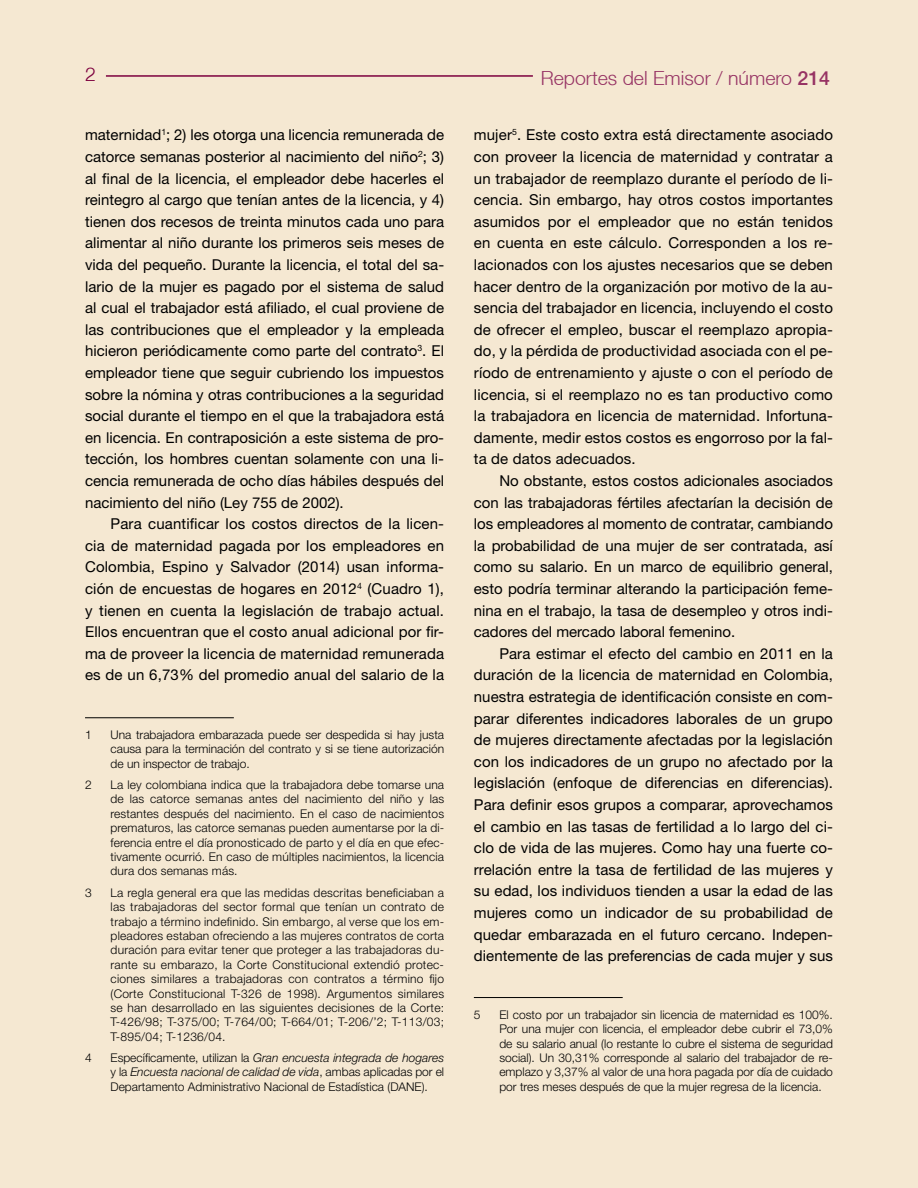
<style>
.page{position:relative;width:918px;height:1188px;background:#f5e8d2}
.page>*{position:absolute;margin:0;border:0;box-sizing:border-box;transform-origin:0 0}
.t1{font:300 19.5px "Helvetica Neue LT";color:#973364}
.t2{font:300 19.5px "Helvetica Neue LT";color:#7d003e}
.t3{font:15px/21.6px "Helvetica Neue LT Std";letter-spacing:.005em;color:#000;text-align:justify}
.t4{font:300 12px/14.4px "Helvetica Neue LT Std";color:#000;text-align:justify}
.s1{font-family:"Helvetica Neue";font-weight:500}
.s2{font-style:italic}
</style>
<div class="page">
<hr style="left:106px;top:75px;width:427px;height:2px;background:#7d003e">
<hr style="left:474px;top:997px;width:149px;height:1px;background:#000">
<hr style="left:85px;top:717px;width:149px;height:1px;background:#000">
<h1 class="t2" style="left:85px;top:63px;width:12px">2</h1>
<h1 class="t1" style="left:541px;top:67px;width:291px">Reportes del Emisor / número <span class="s1">214</span></h1>
<p class="t3" style="left:85px;top:124px;width:361px">maternidad<sup>1</sup>; 2) les otorga una licencia remunerada de catorce semanas posterior al nacimiento del niño<sup>2</sup>; 3) al final de la licencia, el empleador debe hacerles el reintegro al cargo que tenían antes de la licencia, y 4) tienen dos recesos de treinta minutos cada uno para alimentar al niño durante los primeros seis meses de vida del pequeño. Durante la licencia, el total del sa&shy;lario de la mujer es pagado por el sistema de salud al cual el trabajador está afiliado, el cual proviene de las contribuciones que el empleador y la empleada hicieron periódicamente como parte del contrato<sup>3</sup>. El empleador tiene que seguir cubriendo los impuestos sobre la nómina y otras contribuciones a la seguridad social durante el tiempo en el que la trabajadora está en licencia. En contraposición a este sistema de pro&shy;tección, los hombres cuentan solamente con una li&shy;cencia remunerada de ocho días hábiles después del nacimiento del niño (Ley 755 de 2002).</p>
<p class="t3" style="left:85px;top:513px;width:361px;text-indent:26px">Para cuantificar los costos directos de la licen&shy;cia de maternidad pagada por los empleadores en Colombia, Espino y Salvador (2014) usan informa&shy;ción de encuestas de hogares en 2012<sup>4</sup> (Cuadro 1), y tienen en cuenta la legislación de trabajo actual.<br>Ellos encuentran que el costo anual adicional por fir&shy;ma de proveer la licencia de maternidad remunerada es de un 6,73% del promedio anual del salario de la</p>
<p class="t4" style="left:85px;top:727px;width:8px">1</p>
<p class="t4" style="left:111px;top:727px;width:335px">Una trabajadora embarazada puede ser despedida si hay justa causa para la terminación del contrato y si se tiene autorización de un inspector de trabajo.</p>
<p class="t4" style="left:85px;top:777px;width:8px">2</p>
<p class="t4" style="left:111px;top:777px;width:335px">La ley colombiana indica que la trabajadora debe tomarse una de las catorce semanas antes del nacimiento del niño y las restantes después del nacimiento. En el caso de nacimientos prematuros, las catorce semanas pueden aumentarse por la di&shy;ferencia entre el día pronosticado de parto y el día en que efec&shy;tivamente ocurrió. En caso de múltiples nacimientos, la licencia dura dos semanas más.</p>
<p class="t4" style="left:85px;top:885px;width:8px">3</p>
<p class="t4" style="left:111px;top:885px;width:335px">La regla general era que las medidas descritas beneficiaban a las trabajadoras del sector formal que tenían un contrato de trabajo a término indefinido. Sin embargo, al verse que los em&shy;pleadores estaban ofreciendo a las mujeres contratos de corta duración para evitar tener que proteger a las trabajadoras du&shy;rante su embarazo, la Corte Constitucional extendió protec&shy;ciones similares a trabajadoras con contratos a término fijo (Corte Constitucional T-326 de 1998). Argumentos similares se han desarrollado en las siguientes decisiones de la Corte:<br>T-426/98; T-375/00; T-764/00; T-664/01; T-206/’2; T-113/03; T-895/04; T-1236/04.</p>
<p class="t4" style="left:85px;top:1050px;width:8px">4</p>
<p class="t4" style="left:111px;top:1050px;width:335px">Específicamente, utilizan la <span class="s2">Gran encuesta integrada de hogares </span>y la <span class="s2">Encuesta nacional de calidad de vida</span>, ambas aplicadas por el Departamento Administrativo Nacional de Estadística (DANE).</p>
<p class="t3" style="left:474px;top:124px;width:361px">mujer<sup>5</sup>. Este costo extra está directamente asociado con proveer la licencia de maternidad y contratar a un trabajador de reemplazo durante el período de li&shy;cencia. Sin embargo, hay otros costos importantes asumidos por el empleador que no están tenidos en cuenta en este cálculo. Corresponden a los re&shy;lacionados con los ajustes necesarios que se deben hacer dentro de la organización por motivo de la au&shy;sencia del trabajador en licencia, incluyendo el costo de ofrecer el empleo, buscar el reemplazo apropia&shy;do, y la pérdida de productividad asociada con el pe&shy;ríodo de entrenamiento y ajuste o con el período de licencia, si el reemplazo no es tan productivo como la trabajadora en licencia de maternidad. Infortuna&shy;damente, medir estos costos es engorroso por la fal&shy;ta de datos adecuados.</p>
<p class="t3" style="left:474px;top:470px;width:361px;text-indent:26px">No obstante, estos costos adicionales asociados con las trabajadoras fértiles afectarían la decisión de los empleadores al momento de contratar, cambiando la probabilidad de una mujer de ser contratada, así como su salario. En un marco de equilibrio general, esto podría terminar alterando la participación feme&shy;nina en el trabajo, la tasa de desempleo y otros indi&shy;cadores del mercado laboral femenino.</p>
<p class="t3" style="left:474px;top:642px;width:361px;text-indent:26px">Para estimar el efecto del cambio en 2011 en la duración de la licencia de maternidad en Colombia, nuestra estrategia de identificación consiste en com&shy;parar diferentes indicadores laborales de un grupo de mujeres directamente afectadas por la legislación con los indicadores de un grupo no afectado por la legislación (enfoque de diferencias en diferencias).<br>Para definir esos grupos a comparar, aprovechamos el cambio en las tasas de fertilidad a lo largo del ci&shy;clo de vida de las mujeres. Como hay una fuerte co&shy;rrelación entre la tasa de fertilidad de las mujeres y su edad, los individuos tienden a usar la edad de las mujeres como un indicador de su probabilidad de quedar embarazada en el futuro cercano. Indepen&shy;dientemente de las preferencias de cada mujer y sus</p>
<p class="t4" style="left:474px;top:1007px;width:8px">5</p>
<p class="t4" style="left:499px;top:1007px;width:335px">El costo por un trabajador sin licencia de maternidad es 100%.<br>Por una mujer con licencia, el empleador debe cubrir el 73,0% de su salario anual (lo restante lo cubre el sistema de seguridad social). Un 30,31% corresponde al salario del trabajador de re&shy;emplazo y 3,37% al valor de una hora pagada por día de cuidado por tres meses después de que la mujer regresa de la licencia.</p>
</div>
